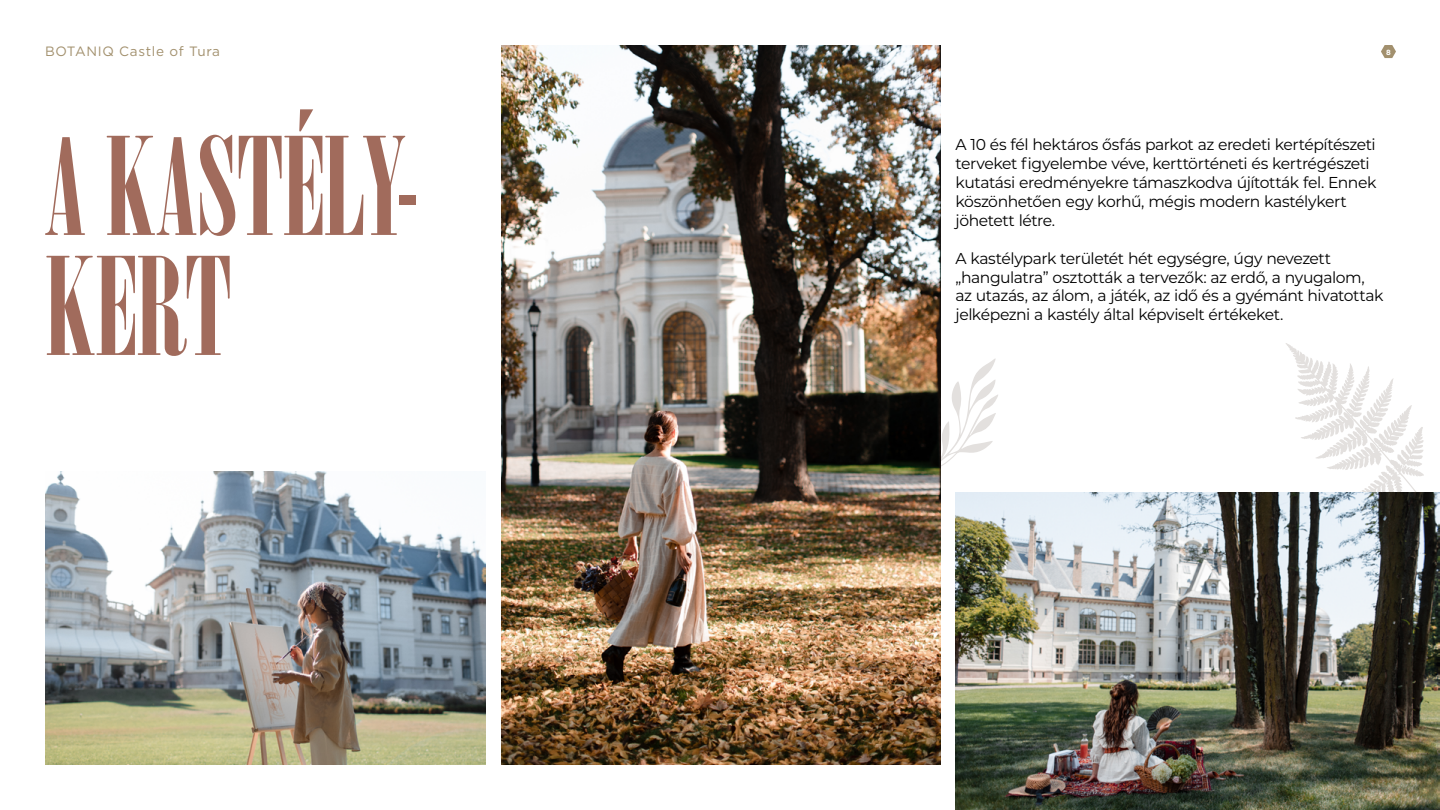
<style>
.page{position:relative;width:1440px;height:810px;background:#fff}
.page>*{position:absolute;margin:0;border:0;box-sizing:border-box;transform-origin:0 0}
.t1{font:135px/120px "Bodoni MT Poster Compressed";color:#a16b5c}
.t2{font:15.75px/18.9px "Montserrat";letter-spacing:-.025em;color:#000}
.t3{font:13.5px "Gotham";letter-spacing:.05em;color:#a2906d}
.t4{font:700 7.5px "Gotham";color:#fff}
</style>
<div class="page">
<svg style="left:1381px;top:45px;width:15px;height:13px"></svg>
<svg style="left:940px;top:359px;width:58px;height:118px"></svg>
<svg style="left:1286px;top:343px;width:138px;height:149px"></svg>
<img style="left:45px;top:471px;width:440px;height:294px">
<img style="left:501px;top:45px;width:439px;height:720px">
<img style="left:956px;top:492px;width:483px;height:318px">
<p class="t3" style="left:45px;top:42px;width:177px">BOTANIQ Castle of Tura</p>
<p class="t4" style="left:1386px;top:47px;width:6px">8</p>
<h1 class="t1" style="left:45px;top:127px;width:376px">A KASTÉLY-<br>KERT</h1>
<p class="t2" style="left:956px;top:135px;width:422px">A 10 és fél hektáros ősfás parkot az eredeti kertépítészeti terveket figyelembe véve, kerttörténeti és kertrégészeti kutatási eredményekre támaszkodva újították fel. Ennek köszönhetően egy korhű, mégis modern kastélykert jöhetett létre.</p>
<p class="t2" style="left:956px;top:248px;width:429px">A kastélypark területét hét egységre, úgy nevezett „hangulatra” osztották a tervezők: az erdő, a nyugalom, az utazás, az álom, a játék, az idő és a gyémánt hivatottak jelképezni a kastély által képviselt értékeket.</p>
</div>
